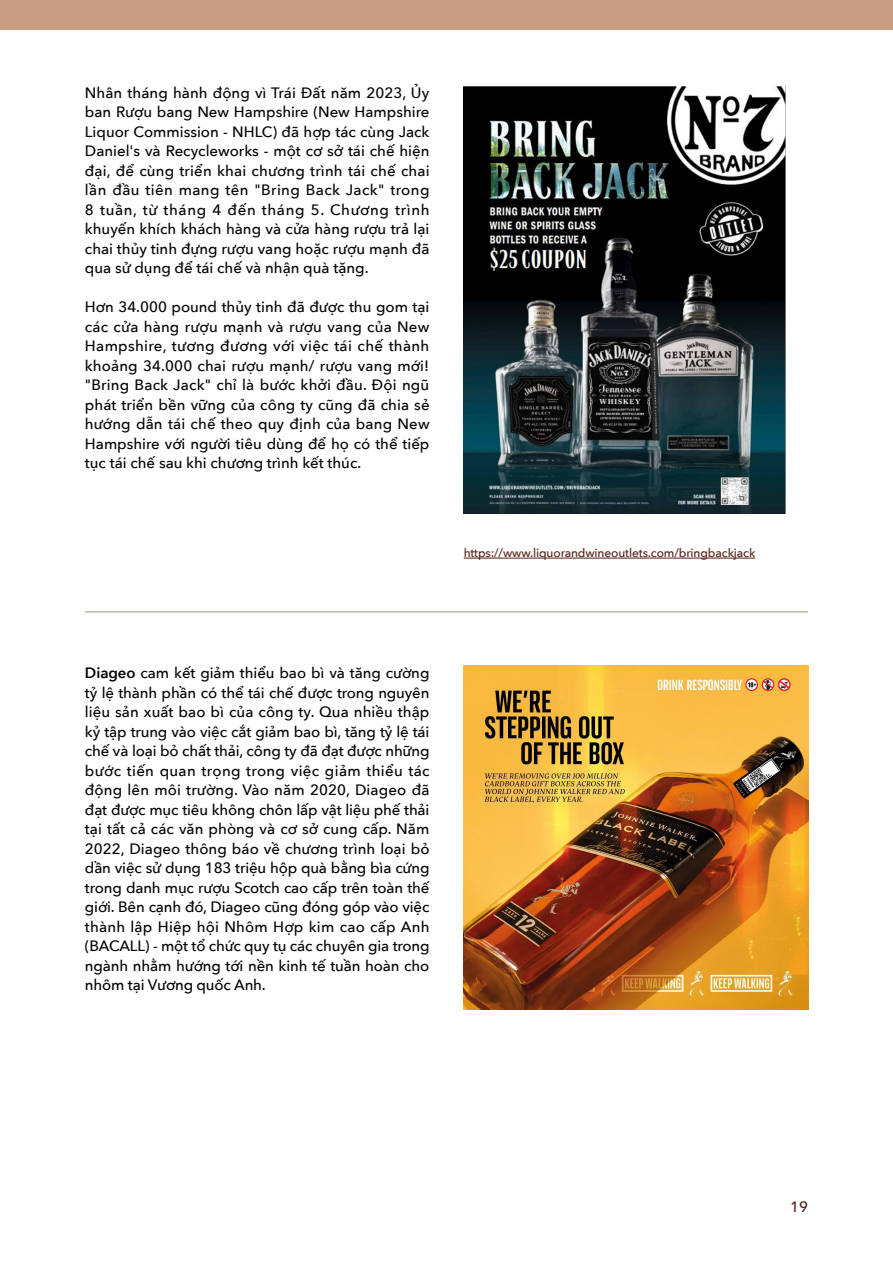
<style>
.page{position:relative;width:893px;height:1263px;background:#fff}
.page>*{position:absolute;margin:0;border:0;box-sizing:border-box;transform-origin:0 0}
.t1{font:500 15px/19.5px "Avenir Next";color:#030303;text-align:justify}
.t2{font:500 15px "Avenir Next";color:#542016}
.t3{font:500 12px "Avenir Next";letter-spacing:-.01em;color:#542016}
.s1{font-weight:600}
</style>
<div class="page">
<div style="left:0;top:0;width:893px;height:30px;background:#c89e85"></div>
<img style="left:463px;top:86px;width:322px;height:427px">
<hr style="left:464px;top:558px;width:291px;height:1px;background:#542016">
<hr style="left:85px;top:611px;width:723px;height:1px;background:#a78d79">
<img style="left:463px;top:665px;width:345px;height:345px">
<p class="t1" style="left:85px;top:82px;width:346px">Nhân tháng hành động vì Trái Đất năm 2023, Ủy ban Rượu bang New Hampshire (New Hampshire Liquor Commission - NHLC) đã hợp tác cùng Jack Daniel's và Recycleworks - một cơ sở tái chế hiện đại, để cùng triển khai chương trình tái chế chai lần đầu tiên mang tên "Bring Back Jack" trong 8 tuần, từ tháng 4 đến tháng 5. Chương trình khuyến khích khách hàng và cửa hàng rượu trả lại chai thủy tinh đựng rượu vang hoặc rượu mạnh đã qua sử dụng để tái chế và nhận quà tặng.</p>
<p class="t1" style="left:85px;top:297px;width:346px">Hơn 34.000 pound thủy tinh đã được thu gom tại các cửa hàng rượu mạnh và rượu vang của New Hampshire, tương đương với việc tái chế thành khoảng 34.000 chai rượu mạnh/ rượu vang mới! "Bring Back Jack" chỉ là bước khởi đầu. Đội ngũ phát triển bền vững của công ty cũng đã chia sẻ hướng dẫn tái chế theo quy định của bang New Hampshire với người tiêu dùng để họ có thể tiếp tục tái chế sau khi chương trình kết thúc.</p>
<p class="t3" style="left:464px;top:542px;width:293px">https://www.liquorandwineoutlets.com/bringbackjack</p>
<p class="t1" style="left:85px;top:663px;width:346px"><span class="s1">Diageo</span> cam kết giảm thiểu bao bì và tăng cường tỷ lệ thành phần có thể tái chế được trong nguyên liệu sản xuất bao bì của công ty. Qua nhiều thập kỷ tập trung vào việc cắt giảm bao bì, tăng tỷ lệ tái chế và loại bỏ chất thải, công ty đã đạt được những bước tiến quan trọng trong việc giảm thiểu tác động lên môi trường. Vào năm 2020, Diageo đã đạt được mục tiêu không chôn lấp vật liệu phế thải tại tất cả các văn phòng và cơ sở cung cấp. Năm 2022, Diageo thông báo về chương trình loại bỏ dần việc sử dụng 183 triệu hộp quà bằng bìa cứng trong danh mục rượu Scotch cao cấp trên toàn thế giới. Bên cạnh đó, Diageo cũng đóng góp vào việc thành lập Hiệp hội Nhôm Hợp kim cao cấp Anh (BACALL) - một tổ chức quy tụ các chuyên gia trong ngành nhằm hướng tới nền kinh tế tuần hoàn cho nhôm tại Vương quốc Anh.</p>
<p class="t2" style="left:790px;top:1194px;width:19px">19</p>
</div>
